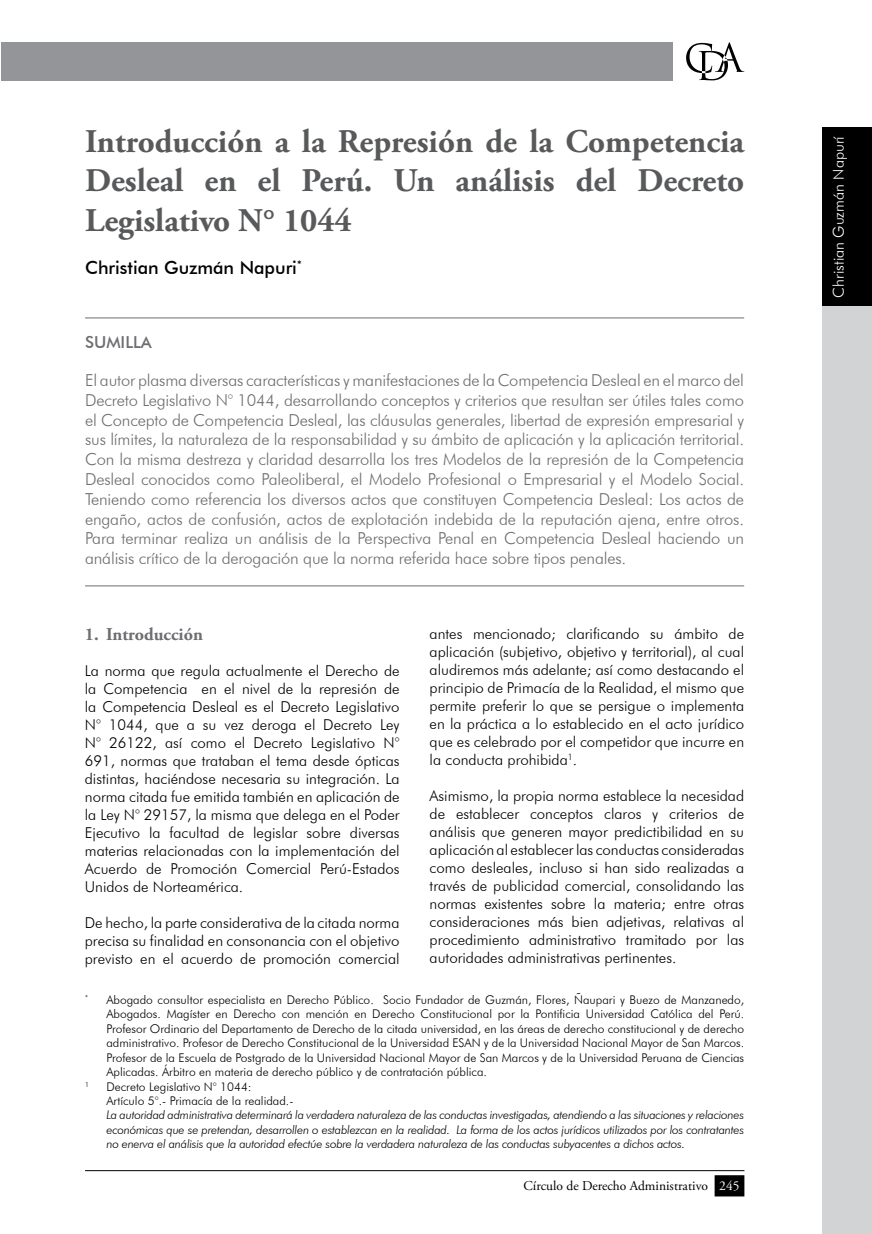
<style>
.page{position:relative;width:872px;height:1234px;background:#fff}
.page>*{position:absolute;margin:0;border:0;box-sizing:border-box;transform-origin:0 0}
.t1{font:700 33px/39.6px "Adobe Garamond Pro";color:#58595b;text-align:justify}
.t2{font:500 18px "Futura BT";color:#000}
.t3{font:700 18px "Adobe Garamond Pro";color:#6d6e71}
.t4{font:300 16.5px/19.8px "Futura BT";letter-spacing:-.01em;color:#6d6e71;text-align:justify}
.t5{font:500 16.5px "Futura BT";color:#6d6e71}
.t6{font:300 15px/18px "Futura BT";color:#000;text-align:justify}
.t7{font:300 15px "Futura BT";color:#fff}
.t8{font:13.5px "Adobe Garamond Pro";color:#000}
.t9{font:300 12px/14.4px "Futura BT";color:#000;text-align:justify}
.t10{font:italic 300 12px/14.4px "Futura BT";letter-spacing:-.02em;color:#000;text-align:justify}
.t11{font:300 7.05px "Futura BT";color:#000}
.s1{font-size:12px}
.s2{color:#fff}
</style>
<div class="page">
<div style="left:822px;top:285px;width:50px;height:948px;background:#d1d3d4"></div>
<div style="left:822px;top:128px;width:50px;height:178px;background:#000"></div>
<svg style="left:686px;top:42px;width:58px;height:38px"></svg>
<hr style="left:85px;top:1169px;width:659px;height:1px;background:#000">
<div style="left:715px;top:1175px;width:28px;height:20px;background:#000"></div>
<div style="left:714px;top:1174px;width:30px;height:22px;border:2px solid #000"></div>
<div style="left:0;top:43px;width:673px;height:38px;background:#939598"></div>
<hr style="left:0;top:0;width:1px;height:1233px;background:#fff">
<hr style="left:85px;top:317px;width:659px;height:1px;background:#6d6e71">
<hr style="left:85px;top:585px;width:659px;height:1px;background:#6d6e71">
<h1 class="t1" style="left:85px;top:122px;width:660px">Introducción a la Represión de la Competencia Desleal en el Perú. Un análisis del Decreto Legislativo N° 1044</h1>
<p class="t2" style="left:85px;top:257px;width:218px">Christian Guzmán Napuri<sup>*</sup></p>
<p class="t5" style="left:85px;top:332px;width:20px">Sumilla</p>
<p class="t4" style="left:85px;top:370px;width:660px">E l autor plasma diversas características y manifestaciones de la Competencia Desleal en el marco del Decreto Legislativo N° 1044, desarrollando conceptos y criterios que resultan ser útiles tales como el Concepto de Competencia Desleal, las cláusulas generales, libertad de expresión empresarial y sus límites, la naturaleza de la responsabilidad y su ámbito de aplicación y la aplicación territorial.<br>Con la misma destreza y claridad desarrolla los tres Modelos de la represión de la Competencia Desleal conocidos como Paleoliberal, el Modelo Profesional o E mpresarial y el Modelo Social.<br>Teniendo como referencia los diversos actos que constituyen Competencia Desleal: Los actos de engaño, actos de confusión, actos de explotación indebida de la reputación ajena, entre otros.<br>Para terminar realiza un análisis de la Perspectiva Penal en Competencia Desleal haciendo un análisis crítico de la derogación que la norma referida hace sobre tipos penales.</p>
<p class="t3" style="left:85px;top:623px;width:120px">1. Introducción</p>
<p class="t6" style="left:85px;top:661px;width:316px">La norma que regula actualmente el Derecho de la Competencia en el nivel de la represión de la Competencia Desleal es el Decreto Legislativo N° 1044, que a su vez deroga el Decreto Ley N° 26122, así como el Decreto Legislativo N° 691, normas que trataban el tema desde ópticas distintas, haciéndose necesaria su integración. La norma citada fue emitida también en aplicación de la Ley N° 29157, la misma que delega en el Poder Ejecutivo la facultad de legislar sobre diversas materias relacionadas con la implementación del Acuerdo de Promoción Comercial Perú-Estados Unidos de Norteamérica.</p>
<p class="t6" style="left:85px;top:913px;width:316px">De hecho, la parte considerativa de la citada norma precisa su finalidad en consonancia con el objetivo previsto en el acuerdo de promoción comercial</p>
<p class="t6" style="left:429px;top:624px;width:316px">antes mencionado; clarificando su ámbito de aplicación (subjetivo, objetivo y territorial), al cual aludiremos más adelante; así como destacando el principio de Primacía de la Realidad, el mismo que permite preferir lo que se persigue o implementa en la práctica a lo establecido en el acto jurídico que es celebrado por el competidor que incurre en la conducta prohibida<sup>1</sup>.</p>
<p class="t6" style="left:429px;top:786px;width:316px">Asimismo, la propia norma establece la necesidad de establecer conceptos claros y criterios de análisis que generen mayor predictibilidad en su aplicación al establecer las conductas consideradas como desleales, incluso si han sido realizadas a través de publicidad comercial, consolidando las normas existentes sobre la materia; entre otras consideraciones más bien adjetivas, relativas al procedimiento administrativo tramitado por las autoridades administrativas pertinentes.</p>
<p class="t9" style="left:106px;top:992px;width:639px;text-indent:-21px"><sup>*</sup> Abogado consultor especialista en Derecho Público. Socio Fundador de Guzmán, Flores, Ñaupari y Buezo de Manzanedo, Abogados. Magíster en Derecho con mención en Derecho Constitucional por la Pontificia Universidad Católica del Perú.<br>Profesor Ordinario del Departamento de Derecho de la citada universidad, en las áreas de derecho constitucional y de derecho administrativo. Profesor de Derecho Constitucional de la Universidad ESAN y de la Universidad Nacional Mayor de San Marcos.<br>Profesor de la Escuela de Postgrado de la Universidad Nacional Mayor de San Marcos y de la Universidad Peruana de Ciencias Aplicadas. Árbitro en materia de derecho público y de contratación pública.</p>
<p class="t11" style="left:85px;top:1079px;width:16px">1 <span class="s1">D</span></p>
<p class="t9" style="left:106px;top:1078px;width:189px;text-indent:8px">ecreto Legislativo N° 1044:<br>Artículo 5°.- Primacía de la realidad.-</p>
<p class="t10" style="left:106px;top:1107px;width:639px">La autoridad administrativa determinará la verdadera naturaleza de las conductas investigadas, atendiendo a las situaciones y relaciones económicas que se pretendan, desarrollen o establezcan en la realidad. La forma de los actos jurídicos utilizados por los contratantes no enerva el análisis que la autoridad efectúe sobre la verdadera naturaleza de las conductas subyacentes a dichos actos.</p>
<p class="t8" style="left:523px;top:1176px;width:217px">Círculo de Derecho Administrativo <span class="s2">245</span></p>
<p class="t7" style="left:829px;top:297px;width:163px;rotate:-90deg">Christian Guzmán Napurí</p>
</div>
